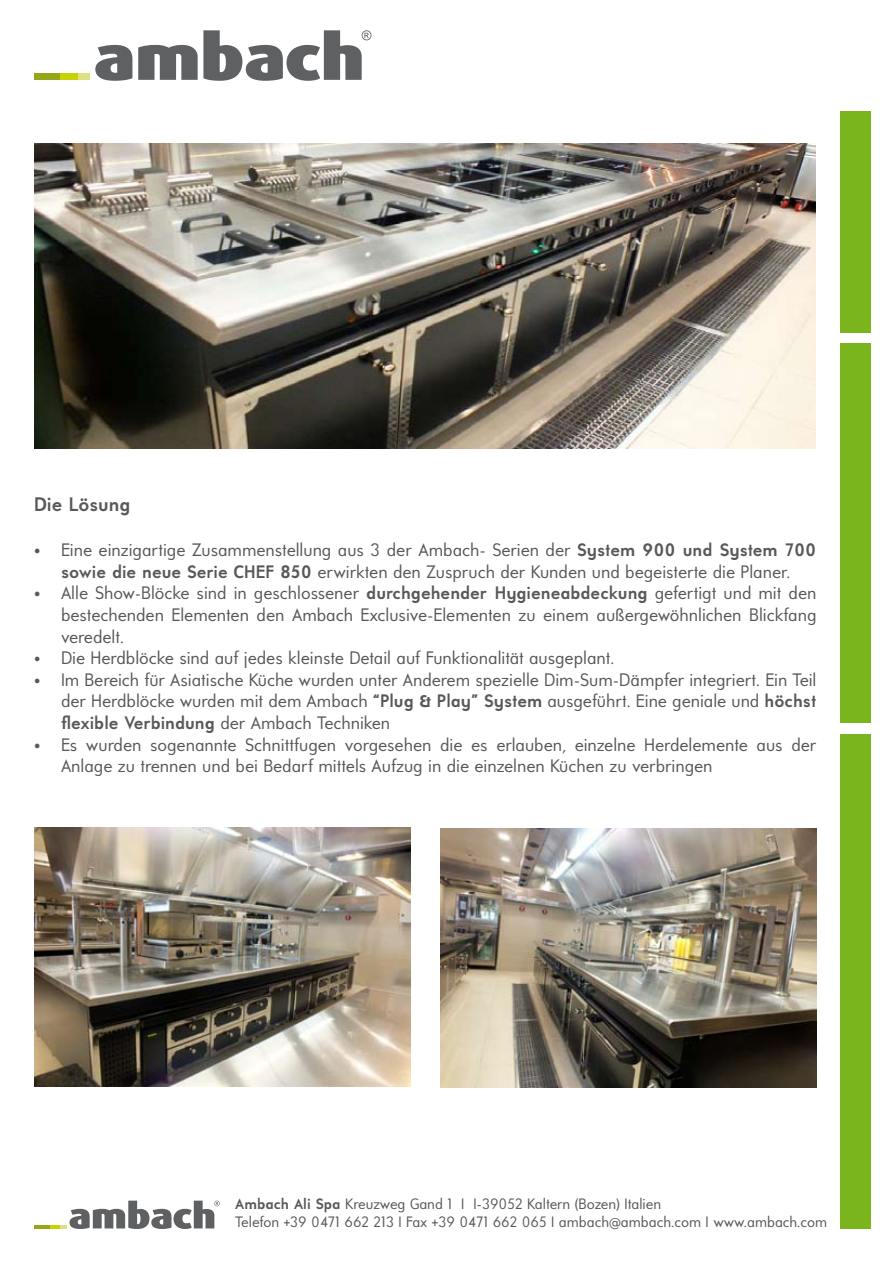
<style>
.page{position:relative;width:893px;height:1263px;background:#fff}
.page>*{position:absolute;margin:0;border:0;box-sizing:border-box;transform-origin:0 0}
.t1{font:700 19.5px "Universalis ADF Std";color:#58585a}
.t2{font:18px/21.6px "Universalis ADF Std";color:#58585a;text-align:justify}
.t3{font:15px/18px "Universalis ADF Std";color:#58585a}
.s1{font-weight:700}
</style>
<div class="page">
<svg style="left:95px;top:45px;width:37px;height:36px"></svg>
<div style="left:34px;top:74px;width:26px;height:6px;background:#97a619"></div>
<div style="left:60px;top:74px;width:18px;height:6px;background:#c8d200"></div>
<div style="left:78px;top:74px;width:12px;height:6px;background:#dce282"></div>
<svg style="left:138px;top:30px;width:233px;height:51px"></svg>
<div style="left:840px;top:734px;width:31px;height:495px;background:#7ab51d"></div>
<div style="left:840px;top:343px;width:31px;height:380px;background:#7ab51d"></div>
<div style="left:840px;top:111px;width:31px;height:222px;background:#7ab51d"></div>
<hr style="left:34px;top:1225px;width:16px;height:3px;background:#97a619">
<svg style="left:50px;top:1200px;width:170px;height:29px"></svg>
<img style="left:34px;top:144px;width:781px;height:305px">
<img style="left:35px;top:828px;width:375px;height:259px">
<img style="left:441px;top:828px;width:375px;height:259px">
<p class="t1" style="left:34px;top:492px;width:98px">Die Lösung</p>
<p class="t2" style="left:34px;top:539px;width:784px;text-align:center">• Eine einzigartige Zusammenstellung aus 3 der Ambach- Serien der <span class="s1">System 900 und System 700 sowie die neue Serie CHEF 850</span> erwirkten den Zuspruch der Kunden und begeisterte die Planer.</p>
<p class="t2" style="left:61px;top:582px;width:757px;text-indent:-27px">• Alle Show-Blöcke sind in geschlossener <span class="s1">durchgehender Hygieneabdeckung</span> gefertigt und mit den bestechenden Elementen den Ambach Exclusive-Elementen zu einem außergewöhnlichen Blickfang veredelt.</p>
<p class="t2" style="left:34px;top:647px;width:582px">• Die Herdblöcke sind auf jedes kleinste Detail auf Funktionalität ausgeplant.</p>
<p class="t2" style="left:61px;top:668px;width:757px;text-indent:-27px">• Im Bereich für Asiatische Küche wurden unter Anderem spezielle Dim-Sum-Dämpfer integriert. Ein Teil der Herdblöcke wurden mit dem Ambach <span class="s1">“Plug &amp; Play” System</span> ausgeführt. Eine geniale und <span class="s1">höchst flexible Verbindung</span> der Ambach Techniken</p>
<p class="t2" style="left:61px;top:733px;width:757px;text-indent:-27px">• Es wurden sogenannte Schnittfugen vorgesehen die es erlauben, einzelne Herdelemente aus der<br>Anlage zu trennen und bei Bedarf mittels Aufzug in die einzelnen Küchen zu verbringen</p>
<p class="t3" style="left:235px;top:1194px;width:593px"><span class="s1">Ambach Ali Spa</span> Kreuzweg Gand 1 I I-39052 Kaltern (Bozen) Italien<br>Telefon +39 0471 662 213 I Fax +39 0471 662 065 I ambach@ambach.com I www.ambach.com</p>
</div>
